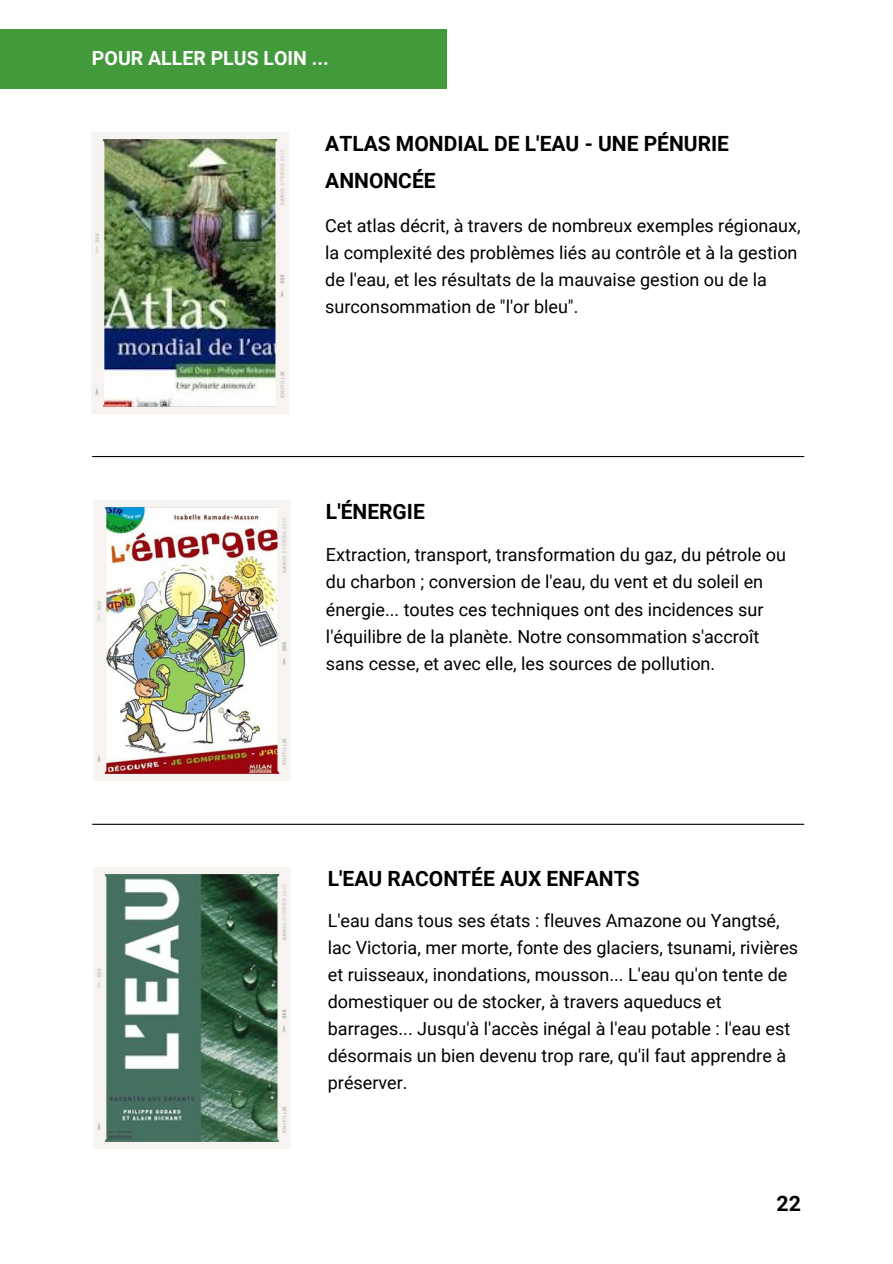
<style>
.page{position:relative;width:893px;height:1264px;background:#fff}
.page>*{position:absolute;margin:0;border:0;box-sizing:border-box;transform-origin:0 0}
.t1{font:700 21.3px "Roboto";color:#000}
.t2{font:700 21px/37.2px "Roboto";color:#000001}
.t3{font:700 19.5px "Roboto";color:#fff}
.t4{font:18px/27px "Roboto";color:#000001}
</style>
<div class="page">
<div style="left:0;top:30px;width:446px;height:59px;background:#429a3b"></div>
<hr style="left:92px;top:456px;width:711px;height:1px;background:#000001">
<hr style="left:92px;top:823px;width:711px;height:1px;background:#000001">
<img style="left:93px;top:500px;width:197px;height:280px">
<img style="left:92px;top:132px;width:197px;height:281px">
<img style="left:93px;top:867px;width:197px;height:281px">
<p class="t3" style="left:92px;top:46px;width:238px">POUR ALLER PLUS LOIN ...</p>
<p class="t2" style="left:325px;top:125px;width:405px">ATLAS MONDIAL DE L'EAU - UNE PÉNURIE<br>ANNONCÉE</p>
<p class="t4" style="left:325px;top:212px;width:477px">Cet atlas décrit, à travers de nombreux exemples régionaux, la complexité des problèmes liés au contrôle et à la gestion de l'eau, et les résultats de la mauvaise gestion ou de la surconsommation de "l'or bleu".</p>
<p class="t2" style="left:326px;top:493px;width:100px">L'ÉNERGIE</p>
<p class="t4" style="left:326px;top:542px;width:461px">Extraction, transport, transformation du gaz, du pétrole ou du charbon ; conversion de l'eau, du vent et du soleil en énergie... toutes ces techniques ont des incidences sur l'équilibre de la planète. Notre consommation s'accroît sans cesse, et avec elle, les sources de pollution.</p>
<p class="t2" style="left:328px;top:860px;width:313px">L'EAU RACONTÉE AUX ENFANTS</p>
<p class="t4" style="left:328px;top:907px;width:472px">L'eau dans tous ses états : fleuves Amazone ou Yangtsé, lac Victoria, mer morte, fonte des glaciers, tsunami, rivières et ruisseaux, inondations, mousson... L'eau qu'on tente de domestiquer ou de stocker, à travers aqueducs et barrages... Jusqu'à l'accès inégal à l'eau potable : l'eau est désormais un bien devenu trop rare, qu'il faut apprendre à préserver.</p>
<p class="t1" style="left:776px;top:1190px;width:26px">22</p>
</div>
